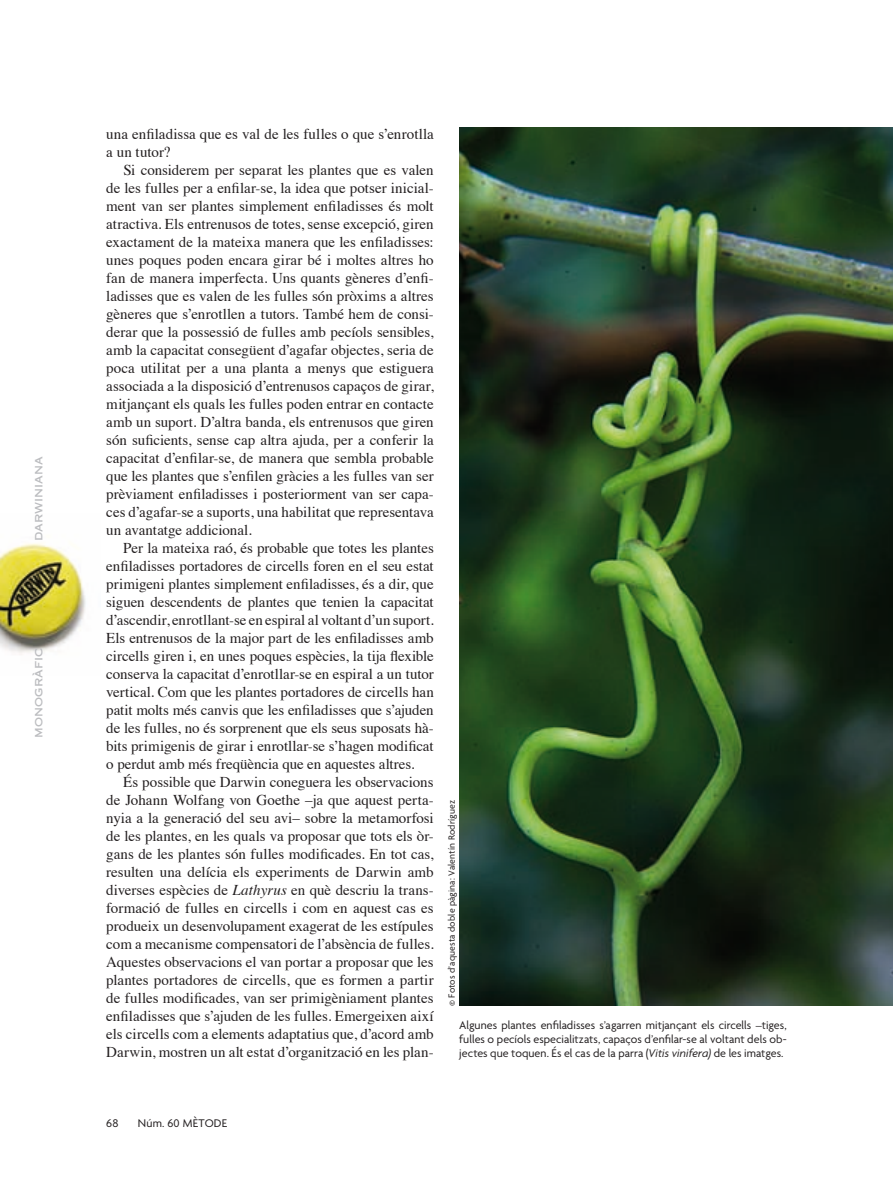
<style>
.page{position:relative;width:893px;height:1191px;background:#fff}
.page>*{position:absolute;margin:0;border:0;box-sizing:border-box;transform-origin:0 0}
.t1{font:15px/18px "Times";color:#231f20;text-align:justify}
.t2{font:12px/14.2px "Agenda";letter-spacing:.005em;color:#231f20;text-align:justify}
.t3{font:12px "Copperplate Thirty One AB";letter-spacing:.005em;color:#bcbdc0}
.t4{font:9.75px "Agenda";letter-spacing:.02em;color:#231f20}
.s1{font-style:italic}
</style>
<div class="page">
<img style="left:0;top:543px;width:86px;height:112px">
<img style="left:459px;top:128px;width:434px;height:878px">
<p class="t3" style="left:31px;top:541px;width:86px;rotate:-90deg">darwiniana</p>
<p class="t3" style="left:31px;top:737px;width:92px;rotate:-90deg">monogràfic</p>
<p class="t1" style="left:106px;top:126px;width:329px">una enfiladissa que es val de les fulles o que s’enrotlla a un tutor?</p>
<p class="t1" style="left:106px;top:162px;width:329px;text-indent:17px">Si considerem per separat les plantes que es valen de les fulles per a enfilar-se, la idea que potser inicial&shy;ment van ser plantes simplement enfiladisses és molt atractiva. Els entrenusos de totes, sense excepció, giren exactament de la mateixa manera que les enfiladisses: unes poques poden encara girar bé i moltes altres ho fan de manera imperfecta. Uns quants gèneres d’enfi&shy;ladisses que es valen de les fulles són pròxims a altres gèneres que s’enrotllen a tutors. També hem de consi&shy;derar que la possessió de fulles amb pecíols sensibles, amb la capacitat consegüent d’agafar objectes, seria de poca utilitat per a una planta a menys que estiguera associada a la disposició d’entrenusos capaços de girar, mitjançant els quals les fulles poden entrar en contacte amb un suport. D’altra banda, els entrenusos que giren són suficients, sense cap altra ajuda, per a conferir la capacitat d’enfilar-se, de manera que sembla probable que les plantes que s’enfilen gràcies a les fulles van ser prèviament enfiladisses i posteriorment van ser capa&shy;ces d’agafar-se a suports, una habilitat que representava un avantatge addicional.</p>
<p class="t1" style="left:106px;top:540px;width:329px;text-indent:17px">Per la mateixa raó, és probable que totes les plantes enfiladisses portadores de circells foren en el seu estat primigeni plantes simplement enfiladisses, és a dir, que siguen descendents de plantes que tenien la capacitat d’ascendir, enrotllant-se en espiral al voltant d’un suport.<br>Els entrenusos de la major part de les enfiladisses amb circells giren i, en unes poques espècies, la tija flexible conserva la capacitat d’enrotllar-se en espiral a un tutor vertical. Com que les plantes portadores de circells han patit molts més canvis que les enfiladisses que s’ajuden de les fulles, no és sorprenent que els seus suposats hà&shy;bits primigenis de girar i enrotllar-se s’hagen modificat o perdut amb més freqüència que en aquestes altres.</p>
<p class="t1" style="left:106px;top:774px;width:329px;text-indent:17px">És possible que Darwin coneguera les observacions de Johann Wolfang von Goethe –ja que aquest perta&shy;nyia a la generació del seu avi– sobre la metamorfosi de les plantes, en les quals va proposar que tots els òr&shy;gans de les plantes són fulles modificades. En tot cas, resulten una delícia els experiments de Darwin amb diverses espècies de <span class="s1">Lathyrus</span> en què descriu la trans&shy;formació de fulles en circells i com en aquest cas es produeix un desenvolupament exagerat de les estípules com a mecanisme compensatori de l’absència de fulles.<br>Aquestes observacions el van portar a proposar que les plantes portadores de circells, que es formen a partir de fulles modificades, van ser primigèniament plantes enfiladisses que s’ajuden de les fulles. Emergeixen així els circells com a elements adaptatius que, d’acord amb Darwin, mostren un alt estat d’organització en les plan-</p>
<p class="t4" style="left:448px;top:1006px;width:207px;rotate:-90deg">© Fotos d’aquesta doble pàgina: Valentín Rodríguez</p>
<p class="t2" style="left:459px;top:1018px;width:329px">Algunes plantes enfiladisses s’agarren mitjançant els circells –tiges, fulles o pecíols especialitzats, capaços d’enfilar-se al voltant dels ob&shy;jectes que toquen. És el cas de la parra (<span class="s1">Vitis vinifera)</span> de les imatges.</p>
<p class="t2" style="left:106px;top:1116px;width:14px">68</p>
<p class="t2" style="left:138px;top:1116px;width:91px">Núm. 60 MÈTODE</p>
</div>
